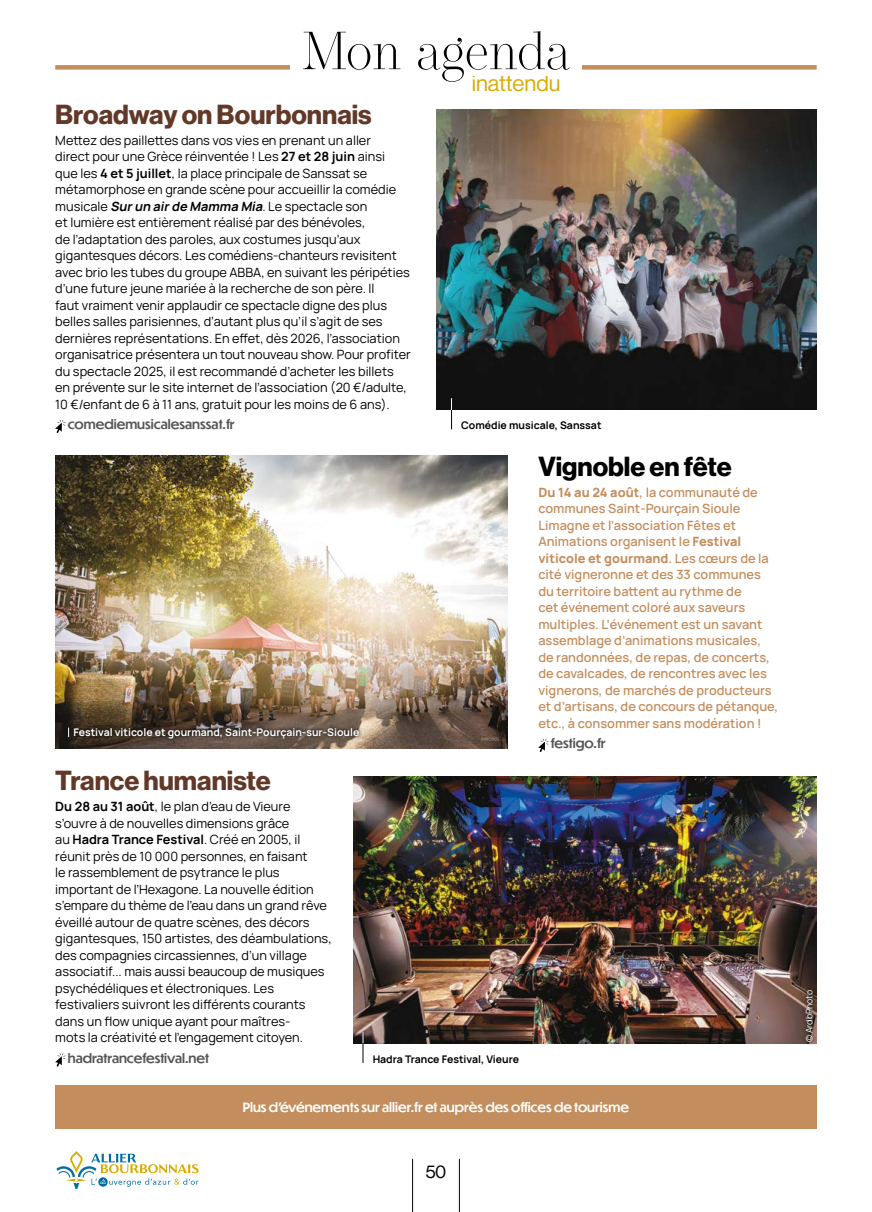
<style>
.page{position:relative;width:872px;height:1212px;background:#fff}
.page>*{position:absolute;margin:0;border:0;box-sizing:border-box;transform-origin:0 0}
.t1{font:200 53.4px "Operetta 18";color:#000}
.t2{font:27px "N Haas Grotesk DS Pro 75 Bd";color:#623928}
.t3{font:27px "N Haas Grotesk DS Pro 75 Bd";color:#000}
.t4{font:22.5px "N Haas Grotesk DS Pro 55 Rg";color:#daac00}
.t5{font:18px "N Haas Grotesk DS Pro 55 Rg";color:#000}
.t6{font:12.75px/16.5px "Manrope";color:#000}
.t7{font:600 12.75px/16.5px "Manrope";color:#c38d5d}
.t8{font:500 12.75px "Dunbar Tall";color:#575756}
.t9{font:500 12.75px "Dunbar Tall";color:#fff}
.t10{font:700 10.5px "Manrope";color:#fff}
.t11{font:700 10.5px "Manrope";color:#000}
.t12{font:9px "Manrope";letter-spacing:-.01em;color:#fff}
.s1{font-weight:700}
.s2{font-weight:700;font-style:italic}
.s3{font-weight:800}
</style>
<div class="page">
<svg style="left:56px;top:1151px;width:143px;height:38px"></svg>
<hr style="left:412px;top:1159px;width:1px;height:53px;background:#000">
<hr style="left:459px;top:1159px;width:1px;height:53px;background:#000">
<svg style="left:55px;top:419px;width:11px;height:14px"></svg>
<svg style="left:538px;top:738px;width:10px;height:14px"></svg>
<svg style="left:55px;top:1053px;width:11px;height:13px"></svg>
<img style="left:436px;top:109px;width:380px;height:301px">
<img style="left:55px;top:455px;width:453px;height:293px">
<img style="left:353px;top:776px;width:463px;height:267px">
<svg style="left:802px;top:986px;width:15px;height:59px"></svg>
<hr style="left:362px;top:1031px;width:1px;height:32px;background:#000">
<svg style="left:64px;top:723px;width:299px;height:19px;background:#4d3f35"></svg>
<hr style="left:451px;top:398px;width:1px;height:31px;background:#000">
<svg style="left:451px;top:398px;width:1px;height:12px"></svg>
<svg style="left:362px;top:1031px;width:1px;height:12px"></svg>
<div style="left:582px;top:65px;width:234px;height:5px;background:#c38d5d"></div>
<div style="left:55px;top:65px;width:235px;height:5px;background:#c38d5d"></div>
<div style="left:55px;top:1085px;width:761px;height:44px;background:#c38d5d"></div>
<h1 class="t1" style="left:301px;top:5px;width:270px">Mon agenda</h1>
<h3 class="t4" style="left:472px;top:71px;width:90px">inattendu</h3>
<h2 class="t2" style="left:55px;top:99px;width:318px">Broadway on Bourbonnais</h2>
<p class="t6" style="left:55px;top:131px;width:357px">Mettez des paillettes dans vos vies en prenant un aller<br>direct pour une Grèce réinventée ! Les <span class="s1">27 et 28 juin</span> ainsi que les <span class="s1">4 et 5 juillet</span>, la place principale de Sanssat se métamorphose en grande scène pour accueillir la comédie musicale <span class="s2">Surun airde Mamma Mia</span>. Le spectacle son<br>et lumière est entièrement réalisé par des bénévoles,<br>de l’adaptation des paroles, aux costumes jusqu’aux gigantesques décors. Les comédiens-chanteurs revisitent avec brio les tubes du groupe ABBA, en suivant les péripéties d’une future jeune mariée à la recherche de son père. Il<br>faut vraiment venir applaudir ce spectacle digne des plus belles salles parisiennes, d’autant plus qu’il s’agit de ses dernières représentations. En effet, dès 2026, l’association organisatrice présentera un tout nouveau show. Pour profiter du spectacle 2025, il est recommandé d’acheter les billets en prévente sur le site internet de l’association (20 €/adulte, 10 €/enfant de 6 à 11 ans, gratuit pour les moins de 6 ans).</p>
<p class="t8" style="left:68px;top:415px;width:168px">comediemusicalesanssat.fr</p>
<p class="t10" style="left:73px;top:724px;width:287px">Festival viticole et gourmand, Saint-Pourçain-sur-Sioule</p>
<p class="t11" style="left:461px;top:418px;width:142px">Comédie musicale, Sanssat</p>
<h2 class="t3" style="left:538px;top:451px;width:195px">Vignoble en fête</h2>
<p class="t7" style="left:538px;top:483px;width:241px"><span class="s3">Du 14 au 24 août</span>, la communauté de communes Saint-Pourçain Sioule Limagne et l’association Fêtes et Animations organisent le <span class="s3">Festival viticole et gourmand</span>. Les cœurs de la cité vigneronne et des 33 communes du territoire battent au rythme de<br>cet événement coloré aux saveurs multiples. L’événement est un savant assemblage d’animations musicales, de randonnées, de repas, de concerts, de cavalcades, de rencontres avec les vignerons, de marchés de producteurs et d’artisans, de concours de pétanque, etc., à consommer sans modération !</p>
<p class="t8" style="left:551px;top:734px;width:56px">festigo.fr</p>
<h2 class="t2" style="left:55px;top:765px;width:217px">Trance humaniste</h2>
<p class="t6" style="left:55px;top:798px;width:278px"><span class="s1">Du 28 au 31 août</span>, le plan d’eau de Vieure s’ouvre à de nouvelles dimensions grâce<br>au <span class="s1">Hadra Trance Festival</span>. Créé en 2005, il réunit près de 10 000 personnes, en faisant<br>le rassemblement de psytrance le plus important de l’Hexagone. La nouvelle édition s’empare du thème de l’eau dans un grand rêve éveillé autour de quatre scènes, des décors gigantesques, 150 artistes, des déambulations, des compagnies circassiennes, d’un village associatif... mais aussi beaucoup de musiques psychédéliques et électroniques. Les festivaliers suivront les différents courants dans un flow unique ayant pour maîtres-<br>mots la créativité et l’engagement citoyen.</p>
<p class="t8" style="left:68px;top:1049px;width:143px">hadratrancefestival.net</p>
<p class="t11" style="left:373px;top:1052px;width:148px">Hadra Trance Festival, Vieure</p>
<p class="t9" style="left:243px;top:1098px;width:388px">Plus d’événements sur allier.fr et auprès des offices de tourisme</p>
<h3 class="t5" style="left:426px;top:1161px;width:22px">50</h3>
<p class="t12" style="left:803px;top:1042px;width:53px;rotate:-90deg">© ArdbPhoto</p>
</div>
